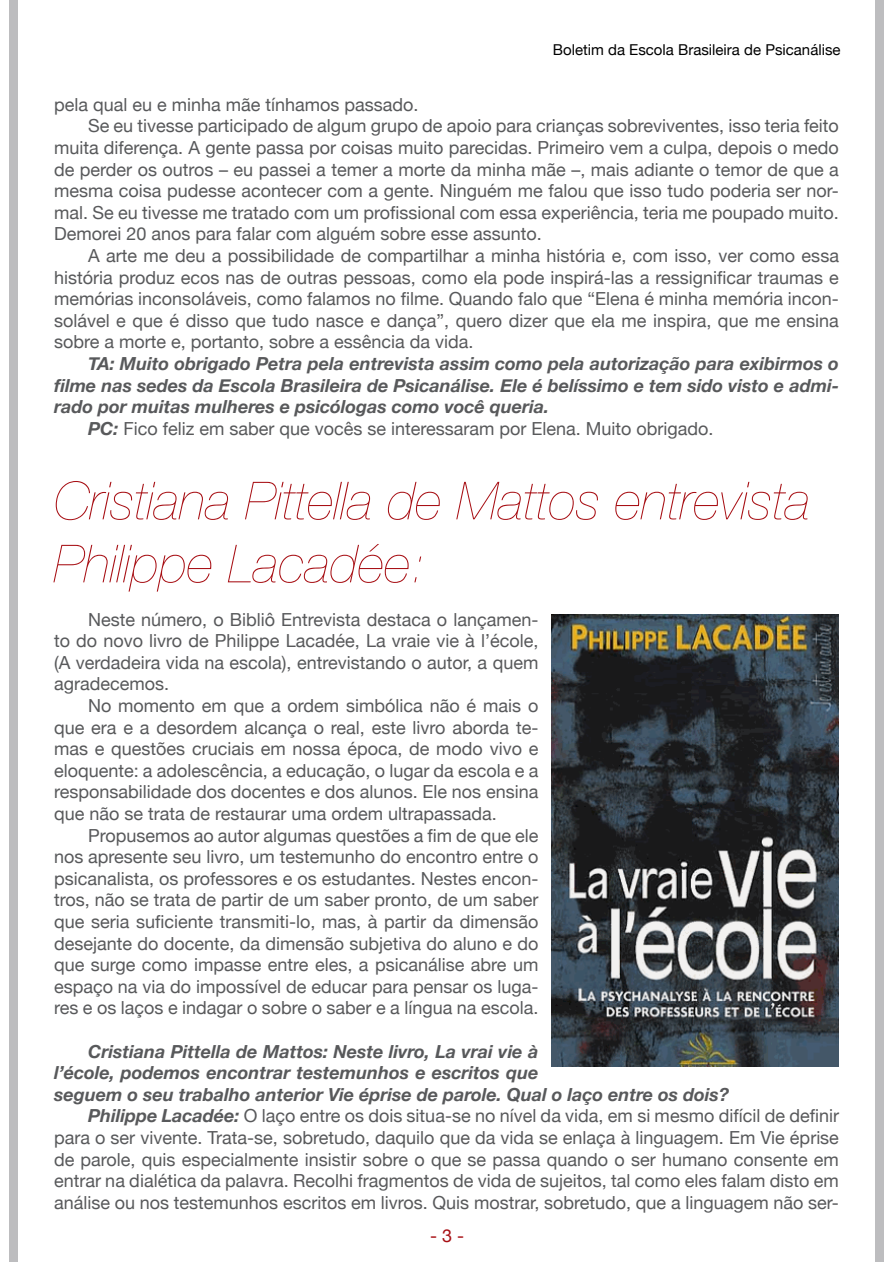
<style>
.page{position:relative;width:893px;height:1263px;background:#fff}
.page>*{position:absolute;margin:0;border:0;box-sizing:border-box;transform-origin:0 0}
.t1{font:italic 200 52.5px/63px "Helvetica Neue";color:#a70e13}
.t2{font:18px/21.6px "Helvetica Neue";color:#58595b;text-align:justify}
.t3{font:italic 700 18px "Helvetica Neue";color:#58595b}
.t4{font:18px "Helvetica Neue";color:#a70e13}
.t5{font:15px "Helvetica Neue";color:#000}
.s1{font-weight:700;font-style:italic}
</style>
<div class="page">
<div style="left:10px;top:1px;width:8px;height:1261px;background:#bdbdbf"></div>
<div style="left:875px;top:1px;width:8px;height:1261px;background:#bdbdbf"></div>
<img style="left:551px;top:614px;width:288px;height:452px">
<p class="t5" style="left:553px;top:37px;width:289px">Boletim da Escola Brasileira de Psicanálise</p>
<p class="t2" style="left:54px;top:92px;width:366px">pela qual eu e minha mãe tínhamos passado.</p>
<p class="t2" style="left:88px;top:114px;width:752px">Se eu tivesse participado de algum grupo de apoio para crianças sobreviventes, isso teria feito</p>
<p class="t2" style="left:54px;top:135px;width:786px">muita diferença. A gente passa por coisas muito parecidas. Primeiro vem a culpa, depois o medo</p>
<p class="t2" style="left:54px;top:157px;width:786px">de perder os outros – eu passei a temer a morte da minha mãe –, mais adiante o temor de que a</p>
<p class="t2" style="left:54px;top:179px;width:786px">mesma coisa pudesse acontecer com a gente. Ninguém me falou que isso tudo poderia ser nor-</p>
<p class="t2" style="left:54px;top:200px;width:786px">mal. Se eu tivesse me tratado com um profissional com essa experiência, teria me poupado muito.</p>
<p class="t2" style="left:54px;top:222px;width:489px">Demorei 20 anos para falar com alguém sobre esse assunto.</p>
<p class="t2" style="left:88px;top:243px;width:752px">A arte me deu a possibilidade de compartilhar a minha história e, com isso, ver como essa</p>
<p class="t2" style="left:54px;top:265px;width:786px">história produz ecos nas de outras pessoas, como ela pode inspirá-las a ressignificar traumas e</p>
<p class="t2" style="left:54px;top:287px;width:786px">memórias inconsoláveis, como falamos no filme. Quando falo que “Elena é minha memória incon-</p>
<p class="t2" style="left:54px;top:308px;width:786px">solável e que é disso que tudo nasce e dança”, quero dizer que ela me inspira, que me ensina</p>
<p class="t2" style="left:54px;top:330px;width:421px">sobre a morte e, portanto, sobre a essência da vida.</p>
<p class="t3" style="left:88px;top:349px;width:752px">TA: Muito obrigado Petra pela entrevista assim como pela autorização para exibirmos o</p>
<p class="t3" style="left:54px;top:371px;width:786px">filme nas sedes da Escola Brasileira de Psicanálise. Ele é belíssimo e tem sido visto e admi-</p>
<p class="t3" style="left:54px;top:392px;width:497px">rado por muitas mulheres e psicólogas como você queria.</p>
<p class="t2" style="left:88px;top:416px;width:627px"><span class="s1">PC:</span> Fico feliz em saber que vocês se interessaram por Elena. Muito obrigado.</p>
<h1 class="t1" style="left:54px;top:467px;width:758px">Cristiana Pittella de Mattos entrevista<br>Philippe Lacadée:</h1>
<p class="t2" style="left:54px;top:607px;width:486px;text-indent:34px">Neste número, o Bibliô Entrevista destaca o lançamen&shy;to do novo livro de Philippe Lacadée, La vraie vie à l’école, (A verdadeira vida na escola), entrevistando o autor, a quem agradecemos.</p>
<p class="t2" style="left:54px;top:693px;width:486px;text-indent:34px">No momento em que a ordem simbólica não é mais o que era e a desordem alcança o real, este livro aborda te&shy;mas e questões cruciais em nossa época, de modo vivo e eloquente: a adolescência, a educação, o lugar da escola e a responsabilidade dos docentes e dos alunos. Ele nos ensina que não se trata de restaurar uma ordem ultrapassada.</p>
<p class="t2" style="left:54px;top:823px;width:486px;text-indent:34px">Propusemos ao autor algumas questões a fim de que ele nos apresente seu livro, um testemunho do encontro entre o psicanalista, os professores e os estudantes. Nestes encon&shy;tros, não se trata de partir de um saber pronto, de um saber que seria suficiente transmiti-lo, mas, à partir da dimensão desejante do docente, da dimensão subjetiva do aluno e do que surge como impasse entre eles, a psicanálise abre um espaço na via do impossível de educar para pensar os luga&shy;res e os laços e indagar o sobre o saber e a língua na escola.</p>
<p class="t3" style="left:88px;top:1037px;width:452px">Cristiana Pittella de Mattos: Neste livro, La vrai vie à</p>
<p class="t3" style="left:54px;top:1058px;width:486px">l’école, podemos encontrar testemunhos e escritos que</p>
<p class="t3" style="left:54px;top:1080px;width:677px">seguem o seu trabalho anterior Vie éprise de parole. Qual o laço entre os dois?</p>
<p class="t2" style="left:88px;top:1104px;width:752px"><span class="s1">Philippe Lacadée:</span> O laço entre os dois situa-se no nível da vida, em si mesmo difícil de definir</p>
<p class="t2" style="left:54px;top:1125px;width:786px">para o ser vivente. Trata-se, sobretudo, daquilo que da vida se enlaça à linguagem. Em Vie éprise</p>
<p class="t2" style="left:54px;top:1147px;width:786px">de parole, quis especialmente insistir sobre o que se passa quando o ser humano consente em</p>
<p class="t2" style="left:54px;top:1169px;width:786px">entrar na dialética da palavra. Recolhi fragmentos de vida de sujeitos, tal como eles falam disto em</p>
<p class="t2" style="left:54px;top:1190px;width:786px">análise ou nos testemunhos escritos em livros. Quis mostrar, sobretudo, que a linguagem não ser-</p>
<p class="t4" style="left:430px;top:1220px;width:36px">- 3 -</p>
</div>
